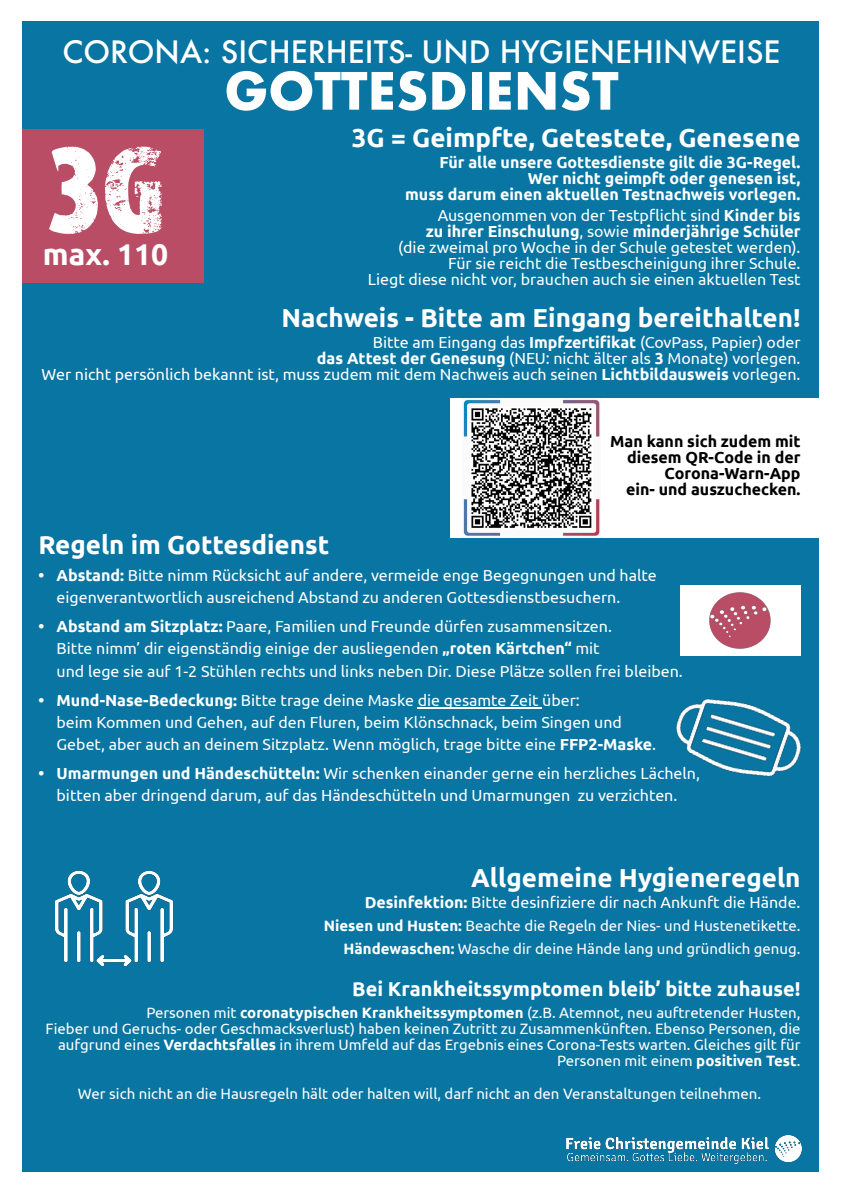
<style>
.page{position:relative;width:842px;height:1191px;background:#fff}
.page>*{position:absolute;margin:0;border:0;box-sizing:border-box;transform-origin:0 0}
.t1{font:120px "VTKSWORKER";color:#fff}
.t2{font:700 50px "Futura";color:#fff}
.t3{font:500 30px "Futura";color:#fff}
.t4{font:700 30px "Ubuntu";color:#fff}
.t5{font:700 26px "Ubuntu";color:#fff}
.t6{font:700 20px "Ubuntu";color:#fff}
.t7{font:16px/16px "Ubuntu";color:#fff}
.t8{font:700 16px/16px "Ubuntu";color:#fff;text-align:right}
.t9{font:700 16px/16px "Ubuntu";color:#000;text-align:right}
.t10{font:15px/16px "Ubuntu";color:#fff;text-align:right}
.s1{font-weight:700}
</style>
<div class="page">
<div style="left:23px;top:21px;width:796px;height:1150px;background:#0875a2"></div>
<hr style="left:418px;top:707px;width:124px;height:1px;background:#fff">
<img style="left:56px;top:870px;width:117px;height:97px">
<img style="left:676px;top:654px;width:126px;height:123px">
<div style="left:680px;top:585px;width:120px;height:71px;background:#fff"></div>
<img style="left:710px;top:593px;width:61px;height:55px">
<img style="left:567px;top:1135px;width:234px;height:28px">
<div style="left:23px;top:129px;width:181px;height:153px;background:#b84d65"></div>
<div style="left:450px;top:398px;width:370px;height:140px;background:#fff"></div>
<img style="left:463px;top:399px;width:137px;height:137px">
<h3 class="t3" style="left:63px;top:38px;width:719px">CORONA: SICHERHEITS- UND HYGIENEHINWEISE</h3>
<h2 class="t2" style="left:224px;top:68px;width:396px">GOTTESDIENST</h2>
<h3 class="t5" style="left:352px;top:127px;width:450px">3G = Geimpfte, Getestete, Genesene</h3>
<p class="t8" style="left:405px;top:156px;width:397px">Für alle unsere Gottesdienste gilt die 3G-Regel.<br>Wer nicht geimpft oder genesen ist,<br>muss darum einen aktuellen Testnachweis vorlegen.</p>
<p class="t7" style="left:368px;top:209px;width:434px;text-align:right">Ausgenommen von der Testpflicht sind <span class="s1">Kinder bis<br>zu ihrer Einschulung</span>, sowie <span class="s1">minderjährige Schüler<br></span>(die zweimal pro Woche in der Schule getestet werden).<br>Für sie reicht die Testbescheinigung ihrer Schule.<br>Liegt diese nicht vor, brauchen auch sie einen aktuellen Test</p>
<h3 class="t5" style="left:282px;top:307px;width:520px">Nachweis - Bitte am Eingang bereithalten!</h3>
<p class="t7" style="left:42px;top:336px;width:760px;text-align:right">Bitte am Eingang das <span class="s1">Impfzertifikat</span> (CovPass, Papier) oder<br><span class="s1">das Attest der Genesung</span> (NEU: nicht älter als <span class="s1">3</span> Monate) vorlegen.<br>Wer nicht persönlich bekannt ist, muss zudem mit dem Nachweis auch seinen <span class="s1">Lichtbildausweis</span> vorlegen.</p>
<h1 class="t1" style="left:45px;top:146px;width:123px">3G</h1>
<h3 class="t4" style="left:43px;top:241px;width:127px">max. 110</h3>
<p class="t9" style="left:610px;top:434px;width:192px">Man kann sich zudem mit diesem QR-Code in der<br>Corona-Warn-App<br>ein- und auszuchecken.</p>
<h3 class="t5" style="left:39px;top:534px;width:292px">Regeln im Gottesdienst</h3>
<p class="t7" style="left:57px;top:566px;width:602px;line-height:22px;text-indent:-18px"><span class="s1">• Abstand:</span> Bitte nimm Rücksicht auf andere, vermeide enge Begegnungen und halte eigenverantwortlich ausreichend Abstand zu anderen Gottesdienstbesuchern.</p>
<p class="t7" style="left:57px;top:617px;width:628px;line-height:22px;text-indent:-18px"><span class="s1">• Abstand am Sitzplatz:</span> Paare, Familien und Freunde dürfen zusammensitzen.<br>Bitte nimm’ dir eigenständig einige der ausliegenden <span class="s1">„roten Kärtchen“</span> mit<br>und lege sie auf 1-2 Stühlen rechts und links neben Dir. Diese Plätze sollen frei bleiben.</p>
<p class="t7" style="left:57px;top:690px;width:601px;line-height:22px;text-indent:-18px"><span class="s1">• Mund-Nase-Bedeckung:</span> Bitte trage deine Maske die gesamte Zeit über:<br>beim Kommen und Gehen, auf den Fluren, beim Klönschnack, beim Singen und<br>Gebet, aber auch an deinem Sitzplatz. Wenn möglich, trage bitte eine <span class="s1">FFP2-Maske</span>.</p>
<p class="t7" style="left:39px;top:763px;width:663px;line-height:22px;text-align:center"><span class="s1">• Umarmungen und Händeschütteln:</span> Wir schenken einander gerne ein herzliches Lächeln, bitten aber dringend darum, auf das Händeschütteln und Umarmungen zu verzichten.</p>
<h3 class="t5" style="left:471px;top:866px;width:331px">Allgemeine Hygieneregeln</h3>
<p class="t7" style="left:365px;top:895px;width:437px"><span class="s1">Desinfektion:</span> Bitte desinfiziere dir nach Ankunft die Hände.</p>
<p class="t10" style="left:324px;top:914px;width:478px;line-height:23px"><span class="s1">Niesen und Husten:</span> Beachte die Regeln der Nies- und Hustenetikette.<br><span class="s1">Händewaschen:</span> Wasche dir deine Hände lang und gründlich genug.</p>
<p class="t6" style="left:352px;top:980px;width:450px">Bei Krankheitssymptomen bleib’ bitte zuhause!</p>
<p class="t10" style="left:46px;top:1005px;width:756px">Personen mit <span class="s1">coronatypischen Krankheitssymptomen</span> (z.B. Atemnot, neu auftretender Husten,<br>Fieber und Geruchs- oder Geschmacksverlust) haben keinen Zutritt zu Zusammenkünften. Ebenso Personen, die aufgrund eines <span class="s1">Verdachtsfalles</span> in ihrem Umfeld auf das Ergebnis eines Corona-Tests warten. Gleiches gilt für Personen mit einem <span class="s1">positiven Test</span>.</p>
<p class="t10" style="left:78px;top:1086px;width:685px">Wer sich nicht an die Hausregeln hält oder halten will, darf nicht an den Veranstaltungen teilnehmen.</p>
</div>
